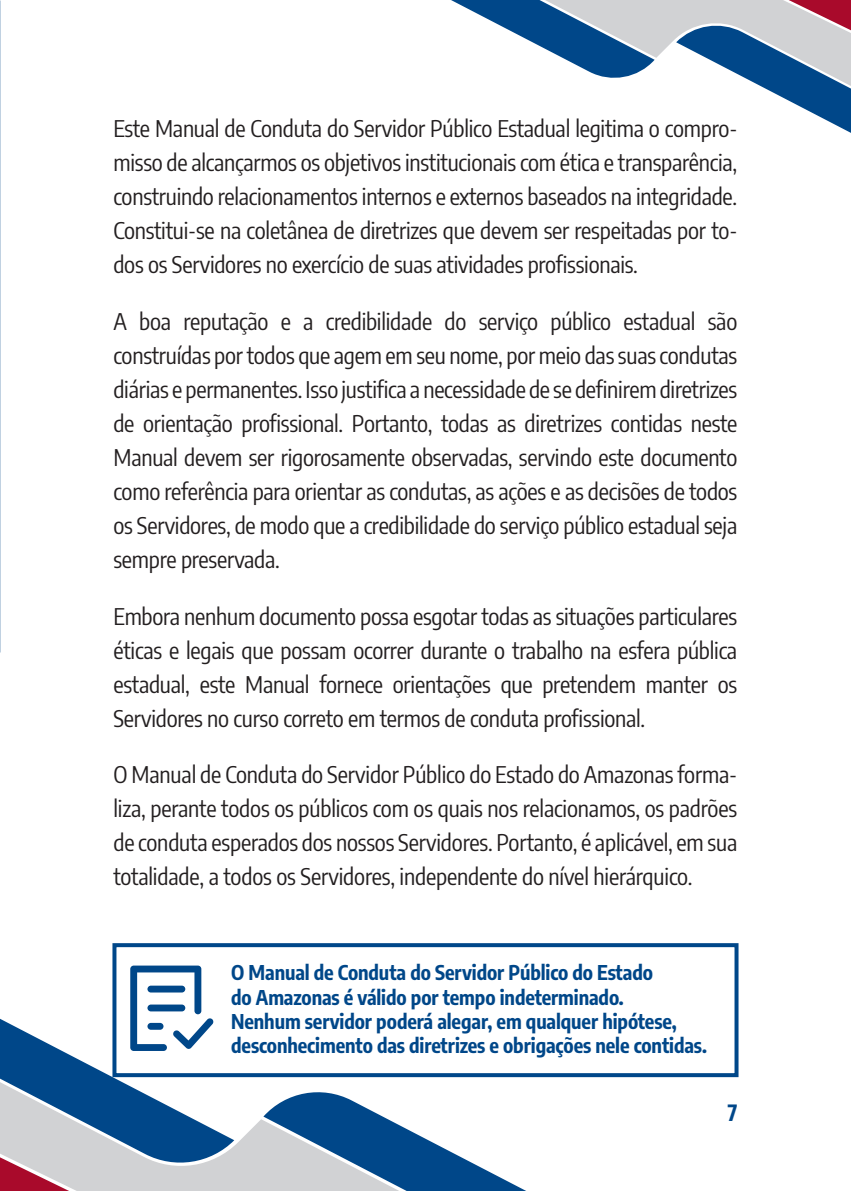
<style>
.page{position:relative;width:851px;height:1191px;background:#fff}
.page>*{position:absolute;margin:0;border:0;box-sizing:border-box;transform-origin:0 0}
.t1{font:23px/34px "Encode Sans Condensed";letter-spacing:-.01em;color:#231f20;text-align:justify}
.t2{font:700 22px "Encode Sans Condensed";color:#004789}
.t3{font:700 20px/24px "Encode Sans Condensed";letter-spacing:-.005em;color:#004789}
</style>
<div class="page">
<svg style="left:234px;top:1119px;width:29px;height:72px;fill:#d1d2d4"></svg>
<svg style="left:263px;top:1092px;width:263px;height:99px"></svg>
<svg style="left:451px;top:0;width:399px;height:133px"></svg>
<div style="left:112px;top:943px;width:626px;height:134px;border:4px solid #004789"></div>
<svg style="left:0;top:965px;width:234px;height:226px"></svg>
<p class="t1" style="left:113px;top:110px;width:625px">Este Manual de Conduta do Servidor Público Estadual legitima o compro&shy;misso de alcançarmos os objetivos institucionais com ética e transparência, construindo relacionamentos internos e externos baseados na integridade.<br>Constitui-se na coletânea de diretrizes que devem ser respeitadas por to&shy;dos os Servidores no exercício de suas atividades profissionais.</p>
<p class="t1" style="left:113px;top:303px;width:625px">A boa reputação e a credibilidade do serviço público estadual são construídas por todos que agem em seu nome, por meio das suas condutas diárias e permanentes. Isso justifica a necessidade de se definirem diretrizes de orientação profissional. Portanto, todas as diretrizes contidas neste Manual devem ser rigorosamente observadas, servindo este documento como referência para orientar as condutas, as ações e as decisões de todos os Servidores, de modo que a credibilidade do serviço público estadual seja sempre preservada.</p>
<p class="t1" style="left:113px;top:598px;width:625px">Embora nenhum documento possa esgotar todas as situações particulares éticas e legais que possam ocorrer durante o trabalho na esfera pública estadual, este Manual fornece orientações que pretendem manter os Servidores no curso correto em termos de conduta profissional.</p>
<p class="t1" style="left:113px;top:756px;width:625px">O Manual de Conduta do Servidor Público do Estado do Amazonas forma&shy;liza, perante todos os públicos com os quais nos relacionamos, os padrões de conduta esperados dos nossos Servidores. Portanto, é aplicável, em sua totalidade, a todos os Servidores, independente do nível hierárquico.</p>
<p class="t3" style="left:231px;top:959px;width:477px">O Manual de Conduta do Servidor Público do Estado<br>do Amazonas é válido por tempo indeterminado.<br>Nenhum servidor poderá alegar, em qualquer hipótese, desconhecimento das diretrizes e obrigações nele contidas.</p>
<p class="t2" style="left:727px;top:1095px;width:11px">7</p>
</div>
